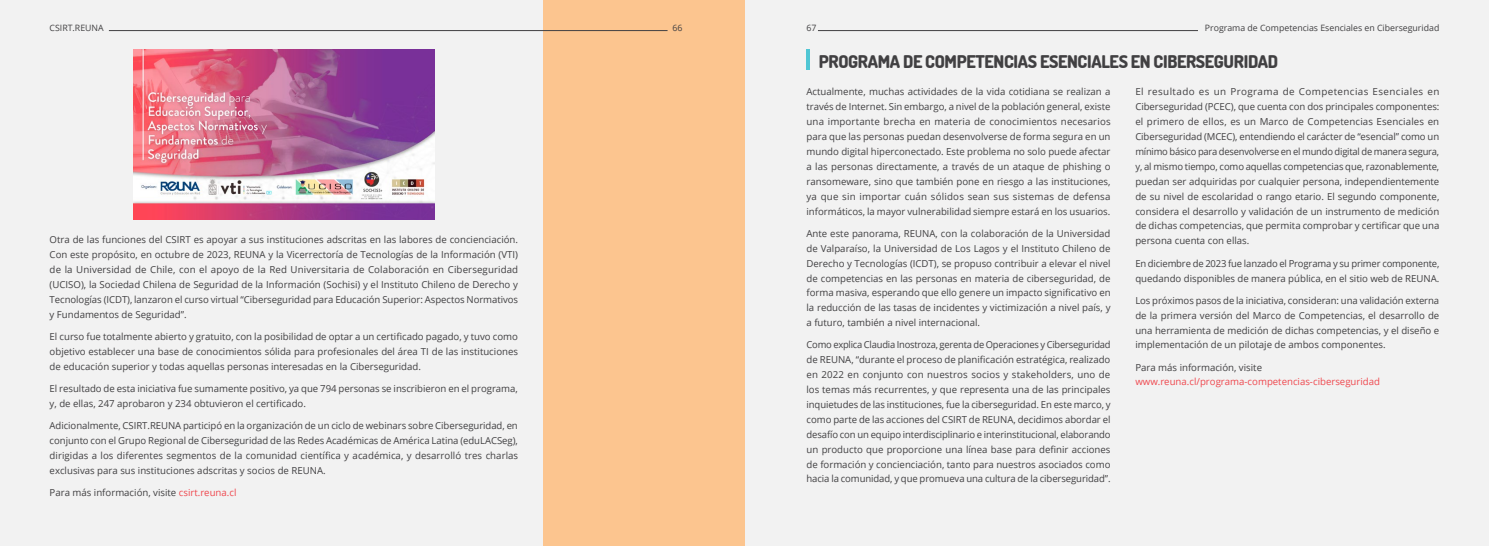
<style>
.page{position:relative;width:1489px;height:546px;background:#fff}
.page>*{position:absolute;margin:0;border:0;box-sizing:border-box;transform-origin:0 0}
.t1{font:800 17.5px "Dosis";letter-spacing:-.02em;color:#414042}
.t2{font:9.62px/14.9px "Open Sans";color:#414042;text-align:justify}
.t3{font:9.62px "Open Sans";color:#ef484f}
.t4{font:8.75px "Open Sans";color:#414042}
.s1{color:#ef484f}
</style>
<div class="page">
<div style="left:0;top:0;width:1488px;height:546px;background:#f2f2f2"></div>
<div style="left:543px;top:0;width:201px;height:546px;background:#fcc58f"></div>
<img style="left:133px;top:50px;width:301px;height:169px">
<hr style="left:806px;top:50px;width:4px;height:20px;background:#50c6d4">
<hr style="left:109px;top:30px;width:558px;height:1px;background:#414042">
<hr style="left:818px;top:30px;width:379px;height:1px;background:#414042">
<p class="t4" style="left:50px;top:21px;width:56px">CSIRT.REUNA</p>
<p class="t4" style="left:672px;top:21px;width:12px">66</p>
<p class="t4" style="left:806px;top:21px;width:12px">67</p>
<p class="t4" style="left:1204px;top:21px;width:236px">Programa de Competencias Esenciales en Ciberseguridad</p>
<p class="t2" style="left:50px;top:232px;width:470px">Otra de las funciones del CSIRT es apoyar a sus instituciones adscritas en las labores de concienciación.<br>Con este propósito, en octubre de 2023, REUNA y la Vicerrectoría de Tecnologías de la Información (VTI) de la Universidad de Chile, con el apoyo de la Red Universitaria de Colaboración en Ciberseguridad (UCISO), la Sociedad Chilena de Seguridad de la Información (Sochisi) y el Instituto Chileno de Derecho y Tecnologías (ICDT), lanzaron el curso virtual “Ciberseguridad para Educación Superior: Aspectos Normativos y Fundamentos de Seguridad”.</p>
<p class="t2" style="left:50px;top:329px;width:470px">El curso fue totalmente abierto y gratuito, con la posibilidad de optar a un certificado pagado, y tuvo como objetivo establecer una base de conocimientos sólida para profesionales del área TI de las instituciones de educación superior y todas aquellas personas interesadas en la Ciberseguridad.</p>
<p class="t2" style="left:50px;top:381px;width:469px">El resultado de esta iniciativa fue sumamente positivo, ya que 794 personas se inscribieron en el programa, y, de ellas, 247 aprobaron y 234 obtuvieron el certificado.</p>
<p class="t2" style="left:50px;top:418px;width:470px">Adicionalmente, CSIRT.REUNA participó en la organización de un ciclo de webinars sobre Ciberseguridad, en conjunto con el Grupo Regional de Ciberseguridad de las Redes Académicas de América Latina (eduLACSeg), dirigidas a los diferentes segmentos de la comunidad científica y académica, y desarrolló tres charlas exclusivas para sus instituciones adscritas y socios de REUNA.</p>
<p class="t2" style="left:50px;top:485px;width:188px">Para más información, visite <span class="s1">csirt.reuna.cl</span></p>
<h1 class="t1" style="left:819px;top:49px;width:461px">PROGRAMA DE COMPETENCIAS ESENCIALES EN CIBERSEGURIDAD</h1>
<p class="t2" style="left:1135px;top:84px;width:305px">El resultado es un Programa de Competencias Esenciales en Ciberseguridad (PCEC), que cuenta con dos principales componentes: el primero de ellos, es un Marco de Competencias Esenciales en Ciberseguridad (MCEC), entendiendo el carácter de “esencial” como un mínimo básico para desenvolverse en el mundo digital de manera segura, y, al mismo tiempo, como aquellas competencias que, razonablemente, puedan ser adquiridas por cualquier persona, independientemente de su nivel de escolaridad o rango etario. El segundo componente, considera el desarrollo y validación de un instrumento de medición de dichas competencias, que permita comprobar y certificar que una persona cuenta con ellas.</p>
<p class="t2" style="left:1135px;top:255px;width:305px">En diciembre de 2023 fue lanzado el Programa y su primer componente, quedando disponibles de manera pública, en el sitio web de REUNA.</p>
<p class="t2" style="left:1135px;top:292px;width:305px">Los próximos pasos de la iniciativa, consideran: una validación externa de la primera versión del Marco de Competencias, el desarrollo de una herramienta de medición de dichas competencias, y el diseño e implementación de un pilotaje de ambos componentes.</p>
<p class="t2" style="left:1135px;top:359px;width:128px">Para más información, visite</p>
<p class="t3" style="left:1135px;top:374px;width:246px">www.reuna.cl/programa-competencias-ciberseguridad</p>
<p class="t2" style="left:806px;top:84px;width:305px">Actualmente, muchas actividades de la vida cotidiana se realizan a través de Internet. Sin embargo, a nivel de la población general, existe una importante brecha en materia de conocimientos necesarios para que las personas puedan desenvolverse de forma segura en un mundo digital hiperconectado. Este problema no solo puede afectar a las personas directamente, a través de un ataque de phishing o ransomeware, sino que también pone en riesgo a las instituciones, ya que sin importar cuán sólidos sean sus sistemas de defensa informáticos, la mayor vulnerabilidad siempre estará en los usuarios.</p>
<p class="t2" style="left:806px;top:226px;width:305px">Ante este panorama, REUNA, con la colaboración de la Universidad de Valparaíso, la Universidad de Los Lagos y el Instituto Chileno de Derecho y Tecnologías (ICDT), se propuso contribuir a elevar el nivel de competencias en las personas en materia de ciberseguridad, de forma masiva, esperando que ello genere un impacto significativo en la reducción de las tasas de incidentes y victimización a nivel país, y a futuro, también a nivel internacional.</p>
<p class="t2" style="left:806px;top:337px;width:305px">Como explica Claudia Inostroza, gerenta de Operaciones y Ciberseguridad de REUNA, “durante el proceso de planificación estratégica, realizado en 2022 en conjunto con nuestros socios y stakeholders, uno de los temas más recurrentes, y que representa una de las principales inquietudes de las instituciones, fue la ciberseguridad. En este marco, y como parte de las acciones del CSIRT de REUNA, decidimos abordar el desafío con un equipo interdisciplinario e interinstitucional, elaborando un producto que proporcione una línea base para definir acciones de formación y concienciación, tanto para nuestros asociados como hacia la comunidad, y que promueva una cultura de la ciberseguridad”.</p>
</div>
